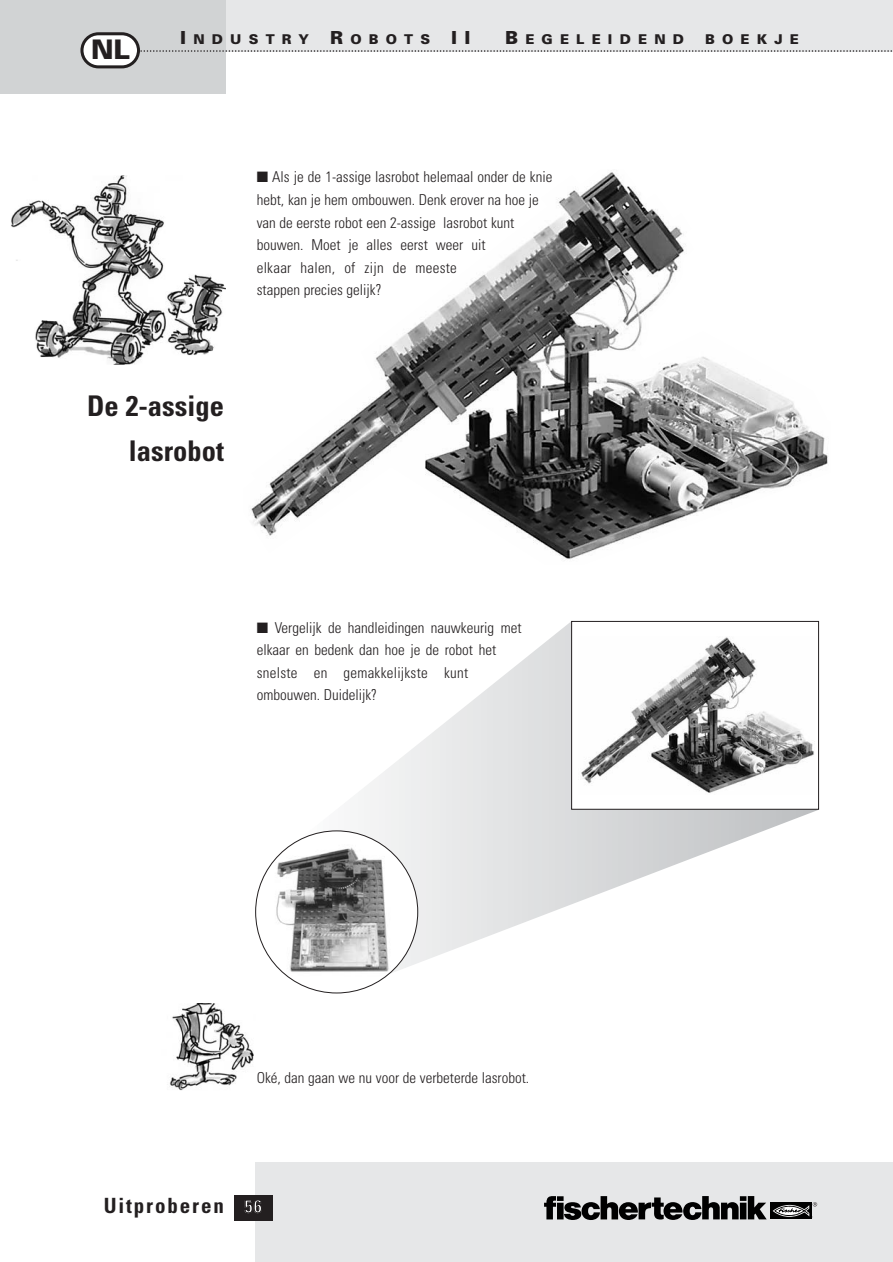
<style>
.page{position:relative;width:893px;height:1262px;background:#fff}
.page>*{position:absolute;margin:0;border:0;box-sizing:border-box;transform-origin:0 0}
.t1{font:700 condensed 28.5px/45px "Univers";color:#231f20;text-align:right}
.t2{font:900 27px "Univers";color:#231f20}
.t3{font:700 condensed 21px "Univers";letter-spacing:.09em;color:#231f20}
.t4{font:300 condensed 15px/22.5px "Univers";color:#231f20}
.t5{font:900 13.5px "Univers";letter-spacing:.535em;color:#231f20}
.s1{font-size:18px}
.s2{font-size:18px;color:#fff}
</style>
<div class="page">
<div style="left:255px;top:1162px;width:637px;height:99px;background:#e6e7e8"></div>
<div style="left:225px;top:0;width:667px;height:51px;background:#e6e7e8"></div>
<div style="left:0;top:0;width:225px;height:94px;background:#d1d3d4"></div>
<div style="left:234px;top:1195px;width:39px;height:25px;background:#231f20"></div>
<div style="left:83px;top:35px;width:54px;height:30px;background:#fff;border-radius:15px"></div>
<div style="left:80px;top:32px;width:60px;height:36px;border:3px solid #231f20;border-radius:17px"></div>
<svg style="left:141px;top:50px;width:751px;height:2px"></svg>
<div style="left:770px;top:1202px;width:41px;height:17px;background:#000"></div>
<svg style="left:544px;top:1196px;width:222px;height:24px"></svg>
<svg style="left:772px;top:1202px;width:45px;height:15px"></svg>
<img style="left:251px;top:172px;width:577px;height:387px">
<img style="left:11px;top:176px;width:214px;height:188px">
<img style="left:170px;top:1003px;width:84px;height:88px">
<svg style="left:300px;top:622px;width:519px;height:345px"></svg>
<div style="left:572px;top:622px;width:246px;height:187px;background:#fff"></div>
<img style="left:581px;top:637px;width:233px;height:156px">
<div style="left:571px;top:621px;width:248px;height:188px;border:1px solid #231f20"></div>
<div style="left:256px;top:831px;width:161px;height:161px;background:#fff;border-radius:50%"></div>
<img style="left:269px;top:844px;width:139px;height:134px">
<div style="left:710px;top:170px;width:109px;height:143px;background:#fff"></div>
<h2 class="t2" style="left:91px;top:39px;width:40px">NL</h2>
<p class="t5" style="left:180px;top:35px;width:292px"><span class="s1">I</span>NDUSTRY <span class="s1">R</span>OBOTS <span class="s1">II</span></p>
<p class="t5" style="left:505px;top:35px;width:180px"><span class="s1">B</span>EGELEIDEND</p>
<p class="t5" style="left:705px;top:35px;width:95px">BOEKJE</p>
<p class="t4" style="left:257px;top:167px;width:297px">■ Als je de 1-assige lasrobot helemaal onder de knie hebt, kan je hem ombouwen. Denk erover na hoe je van de eerste robot een 2-assige lasrobot kunt bouwen. Moet je alles eerst weer uit<br>elkaar halen, of zijn de meeste<br>stappen precies gelijk?</p>
<h1 class="t1" style="left:87px;top:386px;width:138px">De 2-assige lasrobot</h1>
<p class="t4" style="left:257px;top:617px;width:266px">■ Vergelijk de handleidingen nauwkeurig met elkaar en bedenk dan hoe je de robot het snelste en gemakkelijkste kunt ombouwen. Duidelijk?</p>
<p class="t4" style="left:257px;top:1067px;width:274px">Oké, dan gaan we nu voor de verbeterde lasrobot.</p>
<h3 class="t3" style="left:104px;top:1198px;width:159px">Uitproberen <span class="s2">56</span></h3>
</div>
